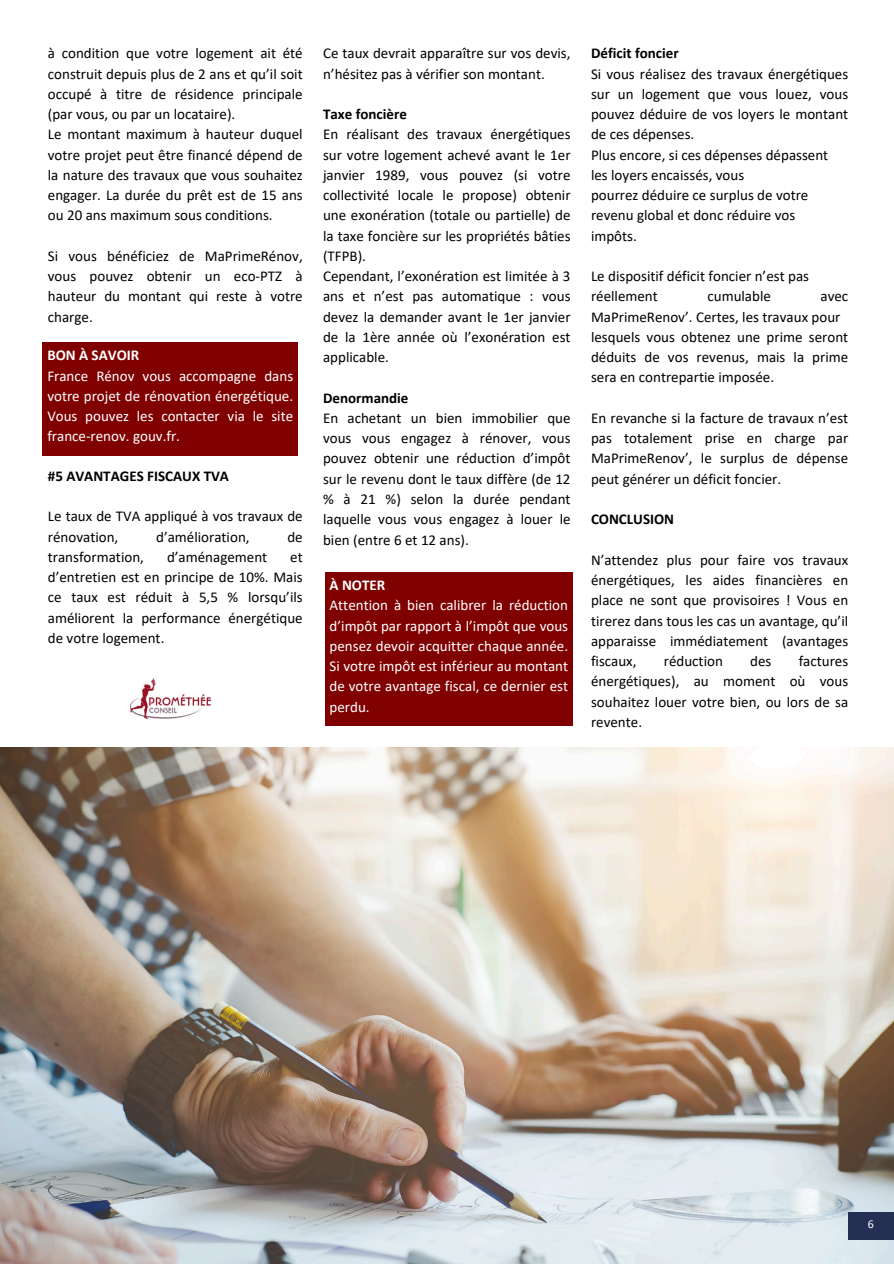
<style>
.page{position:relative;width:894px;height:1264px;background:#fff}
.page>*{position:absolute;margin:0;border:0;box-sizing:border-box;transform-origin:0 0}
.t1{font:15px/20.2px "Calibri";color:#000;text-align:justify}
.t2{font:15px/20.2px "Calibri";color:#fff;text-align:justify}
.t3{font:700 15px "Calibri";color:#000}
.t4{font:700 15px "Calibri";color:#fff}
.t5{font:12px "Calibri";color:#fff}
</style>
<div class="page">
<img style="left:0;top:747px;width:893px;height:516px">
<div style="left:847px;top:1212px;width:46px;height:27px;background:#252e53"></div>
<div style="left:43px;top:342px;width:254px;height:113px;background:#800000"></div>
<div style="left:325px;top:572px;width:247px;height:153px;background:#800000"></div>
<img style="left:130px;top:679px;width:80px;height:39px">
<p class="t1" style="left:48px;top:44px;width:256px">à condition que votre logement ait été construit depuis plus de 2 ans et qu’il soit occupé à titre de résidence principale (par vous, ou par un locataire).</p>
<p class="t1" style="left:48px;top:125px;width:256px">Le montant maximum à hauteur duquel votre projet peut être financé dépend de la nature des travaux que vous souhaitez engager. La durée du prêt est de 15 ans ou 20 ans maximum sous conditions.</p>
<p class="t1" style="left:48px;top:247px;width:256px">Si vous bénéficiez de MaPrimeRénov, vous pouvez obtenir un eco-PTZ à hauteur du montant qui reste à votre charge.</p>
<p class="t4" style="left:47px;top:349px;width:93px">BON À SAVOIR</p>
<p class="t2" style="left:47px;top:367px;width:247px">France Rénov vous accompagne dans votre projet de rénovation énergétique.<br>Vous pouvez les contacter via le site france-renov. gouv.fr.</p>
<p class="t3" style="left:48px;top:469px;width:183px">#5 AVANTAGES FISCAUX TVA</p>
<p class="t1" style="left:48px;top:507px;width:256px">Le taux de TVA appliqué à vos travaux de rénovation,</p>
<p class="t1" style="left:156px;top:527px;width:95px">d’amélioration,</p>
<p class="t1" style="left:287px;top:527px;width:17px">de</p>
<p class="t1" style="left:48px;top:548px;width:98px">transformation,</p>
<p class="t1" style="left:167px;top:548px;width:102px">d’aménagement</p>
<p class="t1" style="left:48px;top:548px;width:256px;text-indent:242px">et d’entretien est en principe de 10%. Mais ce taux est réduit à 5,5 % lorsqu’ils améliorent la performance énergétique de votre logement.</p>
<p class="t1" style="left:323px;top:44px;width:249px">Ce taux devrait apparaître sur vos devis, n’hésitez pas à vérifier son montant.</p>
<p class="t3" style="left:323px;top:108px;width:85px">Taxe foncière</p>
<p class="t1" style="left:323px;top:125px;width:249px">En réalisant des travaux énergétiques sur votre logement achevé avant le 1er janvier 1989, vous pouvez (si votre collectivité locale le propose) obtenir une exonération (totale ou partielle) de la taxe foncière sur les propriétés bâties (TFPB).</p>
<p class="t1" style="left:323px;top:267px;width:249px">Cependant, l’exonération est limitée à 3 ans et n’est pas automatique : vous devez la demander avant le 1er janvier de la 1ère année où l’exonération est applicable.</p>
<p class="t3" style="left:323px;top:391px;width:87px">Denormandie</p>
<p class="t1" style="left:323px;top:409px;width:249px">En achetant un bien immobilier que vous vous engagez à rénover, vous pouvez obtenir une réduction d’impôt sur le revenu dont le taux diffère (de 12 % à 21 %) selon la durée pendant laquelle vous vous engagez à louer le bien (entre 6 et 12 ans).</p>
<p class="t4" style="left:329px;top:578px;width:57px">À NOTER</p>
<h1 class="t2" style="left:329px;top:596px;width:240px">Attention à bien calibrer la réduction d’impôt par rapport à l’impôt que vous pensez devoir acquitter chaque année.<br>Si votre impôt est inférieur au montant de votre avantage fiscal, ce dernier est perdu.</h1>
<p class="t3" style="left:591px;top:47px;width:89px">Déficit foncier</p>
<p class="t1" style="left:591px;top:65px;width:259px">Si vous réalisez des travaux énergétiques sur un logement que vous louez, vous pouvez déduire de vos loyers le montant de ces dépenses.</p>
<p class="t1" style="left:591px;top:146px;width:239px">Plus encore, si ces dépenses dépassent</p>
<p class="t1" style="left:591px;top:166px;width:155px">les loyers encaissés, vous</p>
<p class="t1" style="left:591px;top:186px;width:219px">pourrez déduire ce surplus de votre</p>
<p class="t1" style="left:591px;top:206px;width:206px">revenu global et donc réduire vos</p>
<p class="t1" style="left:591px;top:227px;width:47px">impôts.</p>
<p class="t1" style="left:591px;top:267px;width:219px">Le dispositif déficit foncier n’est pas</p>
<p class="t1" style="left:591px;top:287px;width:68px">réellement</p>
<p class="t1" style="left:707px;top:287px;width:65px">cumulable</p>
<p class="t1" style="left:591px;top:287px;width:259px;text-indent:229px">avec<br>MaPrimeRenov’. Certes, les travaux pour</p>
<p class="t1" style="left:591px;top:328px;width:259px">lesquels vous obtenez une prime seront déduits de vos revenus, mais la prime sera en contrepartie imposée.</p>
<p class="t1" style="left:591px;top:409px;width:259px">En revanche si la facture de travaux n’est pas totalement prise en charge par MaPrimeRenov’, le surplus de dépense peut générer un déficit foncier.</p>
<p class="t3" style="left:591px;top:513px;width:85px">CONCLUSION</p>
<h1 class="t1" style="left:591px;top:551px;width:259px">N’attendez plus pour faire vos travaux énergétiques, les aides financières en place ne sont que provisoires ! Vous en tirerez dans tous les cas un avantage, qu’il apparaisse immédiatement (avantages fiscaux,</h1>
<h1 class="t1" style="left:663px;top:652px;width:61px">réduction</h1>
<h1 class="t1" style="left:750px;top:652px;width:23px">des</h1>
<h1 class="t1" style="left:591px;top:652px;width:259px;text-indent:208px">factures énergétiques), au moment où vous souhaitez louer votre bien, ou lors de sa revente.</h1>
<p class="t5" style="left:867px;top:1219px;width:8px">6</p>
</div>
